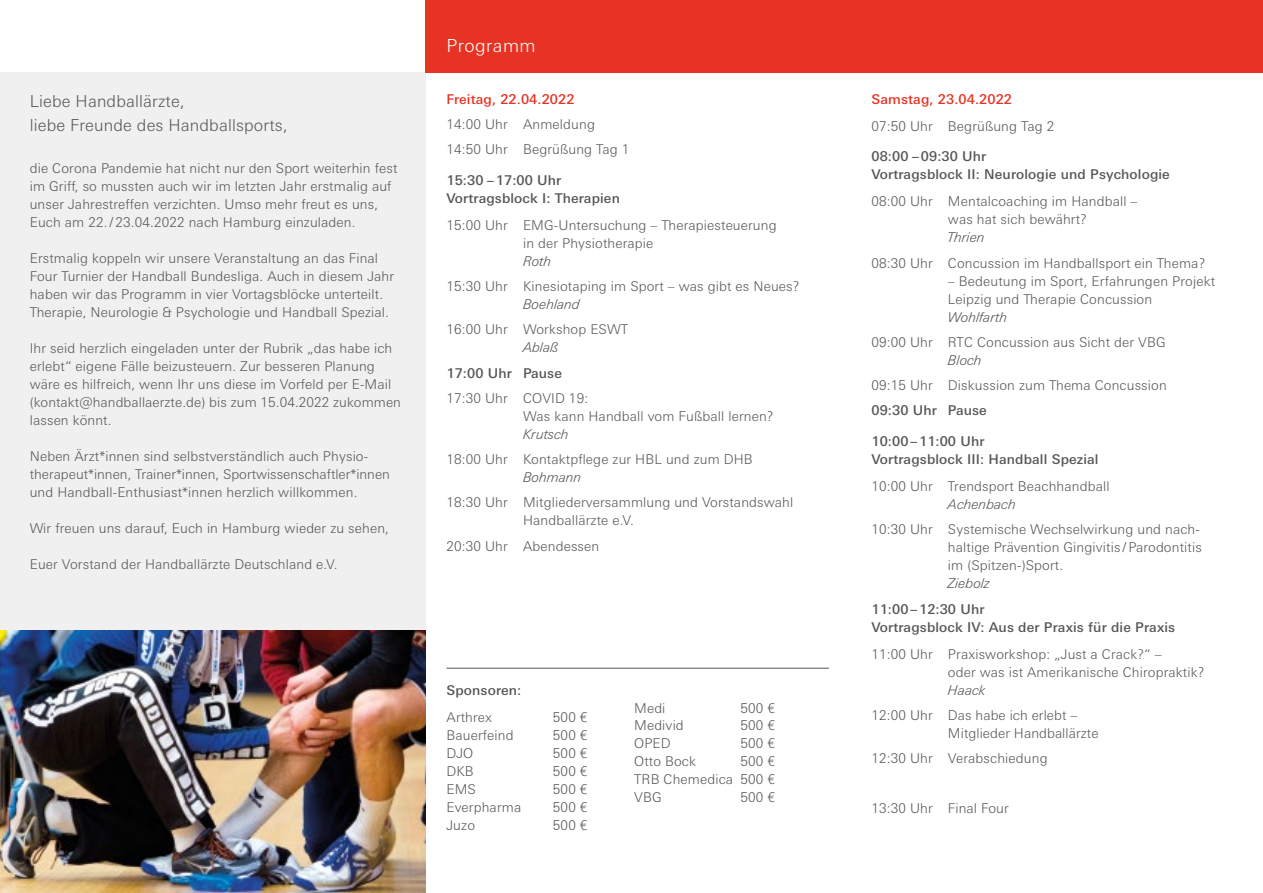
<style>
.page{position:relative;width:1263px;height:893px;background:#fff}
.page>*{position:absolute;margin:0;border:0;box-sizing:border-box;transform-origin:0 0}
.t1{font:300 18px "Univers Next Pro";letter-spacing:.025em;color:#fff}
.t2{font:300 16.5px/24px "Univers Next Pro";letter-spacing:.01em;color:#575756}
.t3{font:300 13.5px/18px "Univers Next Pro";letter-spacing:.01em;color:#575756}
.t4{font:500 13.5px/18px "Univers Next Pro";letter-spacing:.01em;color:#575756}
.t5{font:italic 300 13.5px "Univers Next Pro";letter-spacing:.01em;color:#575756}
.t6{font:500 13.5px "Univers Next Pro";letter-spacing:.01em;color:#e63323}
</style>
<div class="page">
<div style="left:0;top:72px;width:425px;height:821px;background:#f0f0f0"></div>
<div style="left:425px;top:0;width:838px;height:72px;background:#e63323"></div>
<img style="left:0;top:630px;width:425px;height:263px">
<hr style="left:446px;top:668px;width:383px;height:1px;background:#575756">
<p class="t2" style="left:30px;top:89px;width:259px">Liebe Handballärzte,<br>liebe Freunde des Handballsports,</p>
<p class="t3" style="left:30px;top:159px;width:369px">die Corona Pandemie hat nicht nur den Sport weiterhin fest im Griff, so mussten auch wir im letzten Jahr erstmalig auf unser Jahrestreffen verzichten. Umso mehr freut es uns, Euch am 22./ 23.04.2022 nach Hamburg einzuladen.</p>
<p class="t3" style="left:30px;top:249px;width:366px">Erstmalig koppeln wir unsere Veranstaltung an das Final Four Turnier der Handball Bundesliga. Auch in diesem Jahr haben wir das Programm in vier Vortagsblöcke unterteilt.<br>Therapie, Neurologie &amp; Psychologie und Handball Spezial.</p>
<p class="t3" style="left:30px;top:339px;width:373px">Ihr seid herzlich eingeladen unter der Rubrik „das habe ich erlebt“ eigene Fälle beizusteuern. Zur besseren Planung wäre es hilfreich, wenn Ihr uns diese im Vorfeld per E-Mail (kontakt@handballaerzte.de) bis zum 15.04.2022 zukommen lassen könnt.</p>
<p class="t3" style="left:30px;top:447px;width:362px">Neben Ärzt*innen sind selbstverständlich auch Physio&shy;therapeut*innen, Trainer*innen, Sportwissenschaftler*innen und Handball-Enthusiast*innen herzlich willkommen.</p>
<p class="t3" style="left:30px;top:519px;width:361px">Wir freuen uns darauf, Euch in Hamburg wieder zu sehen,</p>
<p class="t3" style="left:30px;top:555px;width:309px">Euer Vorstand der Handballärzte Deutschland e.V.</p>
<h1 class="t1" style="left:446px;top:35px;width:91px">Programm</h1>
<p class="t6" style="left:446px;top:91px;width:129px">Freitag, 22.04.2022</p>
<p class="t3" style="left:446px;top:111px;width:184px;line-height:25.2px">14:00 Uhr Anmeldung<br>14:50 Uhr Begrüßung Tag 1</p>
<p class="t4" style="left:446px;top:171px;width:175px">15:30 –17:00 Uhr<br>Vortragsblock I: Therapien</p>
<p class="t3" style="left:523px;top:216px;width:255px;text-indent:-77px">15:00 Uhr EMG-Untersuchung – Therapiesteuerung in der Physiotherapie</p>
<p class="t5" style="left:523px;top:253px;width:30px">Roth</p>
<p class="t3" style="left:446px;top:277px;width:354px">15:30 Uhr Kinesiotaping im Sport – was gibt es Neues?</p>
<p class="t5" style="left:523px;top:296px;width:59px">Boehland</p>
<p class="t3" style="left:446px;top:320px;width:183px">16:00 Uhr Workshop ESWT</p>
<p class="t5" style="left:523px;top:340px;width:37px">Ablaß</p>
<p class="t4" style="left:446px;top:364px;width:117px">17:00 Uhr Pause</p>
<p class="t3" style="left:523px;top:389px;width:252px;text-indent:-77px">17:30 Uhr COVID 19:<br>Was kann Handball vom Fußball lernen?</p>
<p class="t5" style="left:523px;top:426px;width:47px">Krutsch</p>
<p class="t3" style="left:446px;top:450px;width:308px">18:00 Uhr Kontaktpflege zur HBL und zum DHB</p>
<p class="t5" style="left:523px;top:469px;width:60px">Bohmann</p>
<p class="t3" style="left:523px;top:493px;width:272px;text-indent:-77px">18:30 Uhr Mitgliederversammlung und Vorstandswahl<br>Handballärzte e.V.</p>
<p class="t3" style="left:446px;top:537px;width:154px">20:30 Uhr Abendessen</p>
<p class="t4" style="left:446px;top:681px;width:76px">Sponsoren:</p>
<p class="t3" style="left:446px;top:708px;width:47px">Arthrex</p>
<p class="t3" style="left:553px;top:708px;width:36px">500 €</p>
<p class="t3" style="left:446px;top:726px;width:69px">Bauerfeind</p>
<p class="t3" style="left:553px;top:726px;width:36px">500 €</p>
<p class="t3" style="left:446px;top:744px;width:28px">DJO</p>
<p class="t3" style="left:553px;top:744px;width:36px">500 €</p>
<p class="t3" style="left:446px;top:762px;width:29px">DKB</p>
<p class="t3" style="left:553px;top:762px;width:36px">500 €</p>
<p class="t3" style="left:446px;top:780px;width:31px">EMS</p>
<p class="t3" style="left:553px;top:780px;width:36px">500 €</p>
<p class="t3" style="left:446px;top:798px;width:76px">Everpharma</p>
<p class="t3" style="left:553px;top:798px;width:36px">500 €</p>
<p class="t3" style="left:446px;top:816px;width:30px">Juzo</p>
<p class="t3" style="left:553px;top:816px;width:36px">500 €</p>
<p class="t3" style="left:634px;top:699px;width:33px">Medi</p>
<p class="t3" style="left:740px;top:699px;width:36px">500 €</p>
<p class="t3" style="left:634px;top:717px;width:51px">Medivid</p>
<p class="t3" style="left:740px;top:717px;width:36px">500 €</p>
<p class="t3" style="left:634px;top:735px;width:38px">OPED</p>
<p class="t3" style="left:740px;top:735px;width:36px">500 €</p>
<p class="t3" style="left:634px;top:753px;width:63px">Otto Bock</p>
<p class="t3" style="left:634px;top:753px;width:142px;text-align:justify;text-indent:106px">500 € TRB Chemedica 500 € VBG</p>
<p class="t3" style="left:740px;top:789px;width:36px">500 €</p>
<p class="t6" style="left:871px;top:91px;width:142px">Samstag, 23.04.2022</p>
<p class="t3" style="left:871px;top:117px;width:184px">07:50 Uhr Begrüßung Tag 2</p>
<p class="t4" style="left:871px;top:148px;width:300px">08:00 –09:30 Uhr<br>Vortragsblock II: Neurologie und Psychologie</p>
<p class="t3" style="left:948px;top:193px;width:191px;text-indent:-77px">08:00 Uhr Mentalcoaching im Handball – was hat sich bewährt?</p>
<p class="t5" style="left:948px;top:230px;width:38px">Thrien</p>
<p class="t3" style="left:871px;top:254px;width:335px">08:30 Uhr Concussion im Handballsport ein Thema?</p>
<p class="t3" style="left:948px;top:272px;width:269px">– Bedeutung im Sport, Erfahrungen Projekt<br>Leipzig und Therapie Concussion</p>
<p class="t5" style="left:948px;top:309px;width:61px">Wohlfarth</p>
<p class="t3" style="left:871px;top:333px;width:296px">09:00 Uhr RTC Concussion aus Sicht der VBG</p>
<p class="t5" style="left:948px;top:352px;width:35px">Bloch</p>
<p class="t3" style="left:871px;top:376px;width:297px">09:15 Uhr Diskussion zum Thema Concussion</p>
<p class="t4" style="left:871px;top:401px;width:117px">09:30 Uhr Pause</p>
<p class="t4" style="left:871px;top:432px;width:229px">10:00–11:00 Uhr<br>Vortragsblock III: Handball Spezial</p>
<p class="t3" style="left:871px;top:477px;width:240px">10:00 Uhr Trendsport Beachhandball</p>
<p class="t5" style="left:948px;top:496px;width:69px">Achenbach</p>
<p class="t3" style="left:948px;top:520px;width:255px;text-indent:-77px">10:30 Uhr Systemische Wechselwirkung und nach&shy;haltige Prävention Gingivitis /Parodontitis im (Spitzen-)Sport.</p>
<p class="t5" style="left:948px;top:576px;width:44px">Ziebolz</p>
<p class="t4" style="left:871px;top:600px;width:305px">11:00–12:30 Uhr<br>Vortragsblock IV: Aus der Praxis für die Praxis</p>
<p class="t3" style="left:948px;top:645px;width:258px;text-indent:-77px">11:00 Uhr Praxisworkshop: „Just a Crack?“ –<br>oder was ist Amerikanische Chiropraktik?</p>
<p class="t5" style="left:948px;top:682px;width:39px">Haack</p>
<p class="t3" style="left:948px;top:706px;width:152px;text-indent:-77px">12:00 Uhr Das habe ich erlebt –<br>Mitglieder Handballärzte</p>
<p class="t3" style="left:871px;top:749px;width:178px">12:30 Uhr Verabschiedung</p>
<p class="t3" style="left:871px;top:800px;width:139px">13:30 Uhr Final Four</p>
</div>
